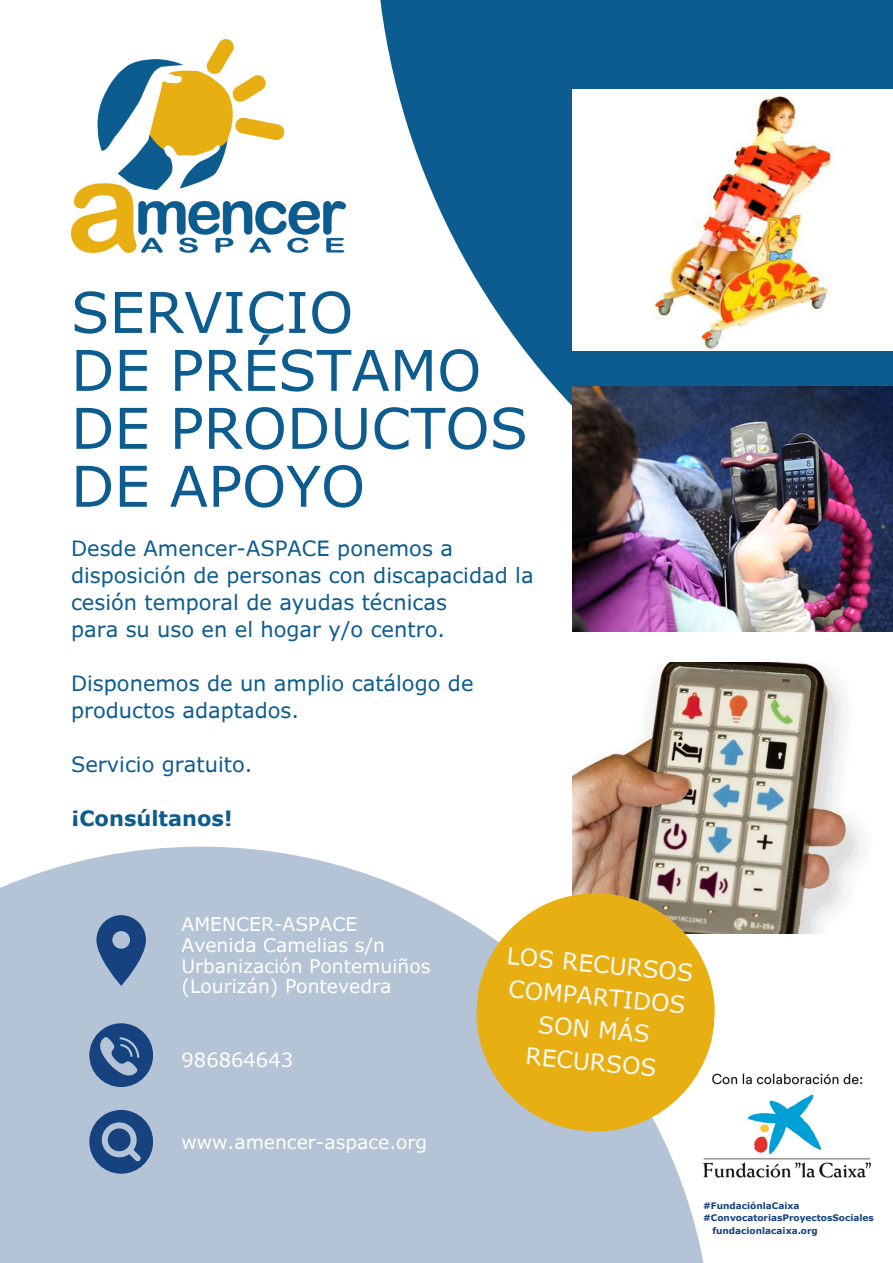
<style>
.page{position:relative;width:893px;height:1263px;background:#fff}
.page>*{position:absolute;margin:0;border:0;box-sizing:border-box;transform-origin:0 0}
.t1{font:56.25px/57.9px "Verdana Pro";color:#0d5c8f}
.t2{font:23.4px/32.6px "Verdana Pro";color:#faf9f4;text-align:center}
.t3{font:21px/27px "Verdana Pro";color:#0d5c8f}
.t4{font:700 21px "Verdana Pro";color:#0d5c8f}
.t5{font:19.5px "Verdana Pro";color:#fff}
.t6{font:18.75px/20.9px "Verdana Pro";color:#fff}
.t7{font:700 9px "Verdana Pro";color:#16437f}
</style>
<div class="page">
<svg style="left:380px;top:0;width:513px;height:406px;fill:#0d5c8f"></svg>
<img style="left:572px;top:387px;width:321px;height:244px">
<img style="left:572px;top:663px;width:293px;height:271px">
<svg style="left:0;top:847px;width:712px;height:416px;background:#b8c5d6"></svg>
<svg style="left:96px;top:915px;width:50px;height:71px;background:#5576a1"></svg>
<svg style="left:89px;top:1023px;width:64px;height:64px;background:#50729f"></svg>
<svg style="left:89px;top:1110px;width:64px;height:63px;background:#4f719e"></svg>
<img style="left:71px;top:39px;width:274px;height:213px">
<img style="left:572px;top:89px;width:321px;height:262px">
<img style="left:690px;top:1073px;width:181px;height:118px">
<svg style="left:471px;top:888px;width:249px;height:249px;background:#e0b949"></svg>
<p class="t1" style="left:71px;top:282px;width:458px">SERVICIO<br>DE PRÉSTAMO<br>DE PRODUCTOS<br>DE APOYO</p>
<p class="t3" style="left:71px;top:534px;width:464px">Desde Amencer-ASPACE ponemos a disposición de personas con discapacidad la cesión temporal de ayudas técnicas<br>para su uso en el hogar y/o centro.</p>
<p class="t3" style="left:71px;top:669px;width:404px">Disponemos de un amplio catálogo de productos adaptados.</p>
<h5 class="t3" style="left:71px;top:750px;width:183px">Servicio gratuito.</h5>
<h4 class="t4" style="left:71px;top:805px;width:163px">¡Consúltanos!</h4>
<h4 class="t6" style="left:182px;top:913px;width:250px">AMENCER-ASPACE<br>Avenida Camelias s/n<br>Urbanización Pontemuiños (Lourizán) Pontevedra</h4>
<h3 class="t5" style="left:182px;top:1047px;width:113px">986864643</h3>
<p class="t6" style="left:182px;top:1131px;width:247px">www.amencer-aspace.org</p>
<h4 class="t2" style="left:508px;top:939px;width:188px;rotate:5deg">LOS RECURSOS<br>COMPARTIDOS<br>SON MÁS<br>RECURSOS</h4>
<h5 class="t7" style="left:703px;top:1200px;width:98px">#FundaciónlaCaixa</h5>
<h2 class="t7" style="left:703px;top:1212px;width:172px">#ConvocatoriasProyectosSociales</h2>
<p class="t7" style="left:712px;top:1225px;width:107px">fundacionlacaixa.org</p>
</div>
